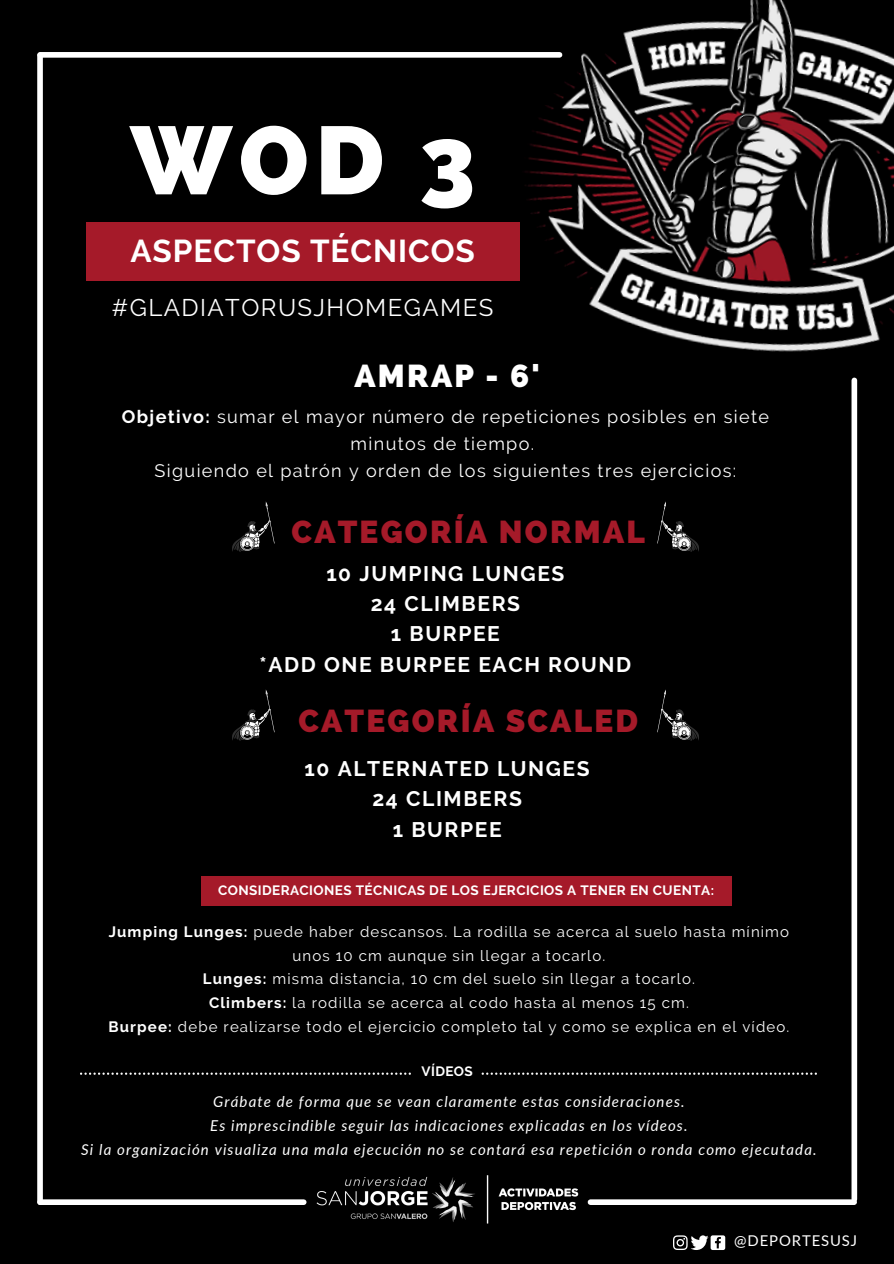
<style>
.page{position:relative;width:894px;height:1264px;background:#fff}
.page>*{position:absolute;margin:0;border:0;box-sizing:border-box;transform-origin:0 0}
.t1{font:800 96.15px "Raleway";color:#fff}
.t2{font:800 31.5px "Raleway";letter-spacing:.07em;color:#a51a29}
.t3{font:700 31.5px "Raleway";letter-spacing:.03em;color:#fff}
.t4{font:800 31.5px "Raleway";letter-spacing:.07em;color:#fff}
.t5{font:24px "Raleway";letter-spacing:.06em;color:#fff}
.t6{font:700 21px "Raleway";letter-spacing:.075em;color:#fff}
.t7{font:18px/27px "Raleway";letter-spacing:.075em;color:#fff;text-align:center}
.t8{font:15px/23.7px "Raleway";letter-spacing:.075em;color:#fff;text-align:center}
.t9{font:italic 15px "Lato";letter-spacing:.075em;color:#fff}
.t10{font:14.85px "Lato";letter-spacing:.06em;color:#fff}
.t11{font:700 13.5px "Raleway";letter-spacing:.03em;color:#fff}
.s1{font-weight:700}
</style>
<div class="page">
<div style="left:0;top:0;width:893px;height:1263px;background:#000"></div>
<img style="left:485px;top:0;width:408px;height:406px">
<img style="left:306px;top:1175px;width:273px;height:49px">
<div style="left:86px;top:223px;width:433px;height:57px;background:#a51a29"></div>
<div style="left:40px;top:52px;width:519px;height:6px;background:#fff"></div>
<div style="left:851px;top:380px;width:5px;height:819px;background:#fff"></div>
<div style="left:590px;top:1199px;width:263px;height:5px;background:#fff"></div>
<div style="left:40px;top:1199px;width:264px;height:5px;background:#fff"></div>
<div style="left:37px;top:55px;width:6px;height:1147px;background:#fff"></div>
<svg style="left:673px;top:1235px;width:52px;height:14px"></svg>
<img style="left:232px;top:501px;width:43px;height:51px">
<img style="left:657px;top:501px;width:42px;height:51px">
<img style="left:657px;top:689px;width:42px;height:51px">
<img style="left:232px;top:689px;width:43px;height:51px">
<div style="left:201px;top:876px;width:530px;height:29px;background:#a51a29"></div>
<svg style="left:80px;top:1072px;width:331px;height:2px"></svg>
<svg style="left:481px;top:1072px;width:335px;height:2px"></svg>
<p class="t1" style="left:130px;top:104px;width:346px">WOD 3</p>
<p class="t3" style="left:130px;top:232px;width:346px">ASPECTOS TÉCNICOS</p>
<p class="t5" style="left:112px;top:294px;width:383px">#GLADIATORUSJHOMEGAMES</p>
<p class="t4" style="left:354px;top:357px;width:187px">AMRAP - 6'</p>
<p class="t7" style="left:122px;top:402px;width:648px"><span class="s1">Objetivo:</span> sumar el mayor número de repeticiones posibles en siete minutos de tiempo.</p>
<p class="t7" style="left:154px;top:457px;width:583px">Siguiendo el patrón y orden de los siguientes tres ejercicios:</p>
<p class="t2" style="left:291px;top:513px;width:355px">CATEGORÍA NORMAL</p>
<p class="t6" style="left:326px;top:560px;width:239px">10 JUMPING LUNGES</p>
<p class="t6" style="left:370px;top:591px;width:151px">24 CLIMBERS</p>
<p class="t6" style="left:391px;top:621px;width:110px">1 BURPEE</p>
<p class="t6" style="left:259px;top:652px;width:373px">*ADD ONE BURPEE EACH ROUND</p>
<p class="t2" style="left:298px;top:702px;width:341px">CATEGORÍA SCALED</p>
<p class="t6" style="left:304px;top:756px;width:286px">10 ALTERNATED LUNGES</p>
<p class="t6" style="left:372px;top:786px;width:151px">24 CLIMBERS</p>
<p class="t6" style="left:392px;top:817px;width:110px">1 BURPEE</p>
<p class="t11" style="left:218px;top:882px;width:497px">CONSIDERACIONES TÉCNICAS DE LOS EJERCICIOS A TENER EN CUENTA:</p>
<p class="t8" style="left:109px;top:919px;width:681px"><span class="s1">Jumping Lunges:</span> puede haber descansos. La rodilla se acerca al suelo hasta mínimo unos 10 cm aunque sin llegar a tocarlo.</p>
<p class="t8" style="left:203px;top:967px;width:493px"><span class="s1">Lunges:</span> misma distancia, 10 cm del suelo sin llegar a tocarlo.</p>
<p class="t8" style="left:209px;top:990px;width:481px"><span class="s1">Climbers:</span> la rodilla se acerca al codo hasta al menos 15 cm.</p>
<p class="t8" style="left:108px;top:1014px;width:682px"><span class="s1">Burpee:</span> debe realizarse todo el ejercicio completo tal y como se explica en el vídeo.</p>
<p class="t11" style="left:421px;top:1063px;width:53px">VÍDEOS</p>
<p class="t9" style="left:213px;top:1092px;width:473px">Grábate de forma que se vean claramente estas consideraciones.</p>
<p class="t9" style="left:210px;top:1116px;width:478px">Es imprescindible seguir las indicaciones explicadas en los vídeos.</p>
<p class="t9" style="left:81px;top:1139px;width:736px">Si la organización visualiza una mala ejecución no se contará esa repetición o ronda como ejecutada.</p>
<p class="t10" style="left:734px;top:1230px;width:124px">@DEPORTESUSJ</p>
</div>
